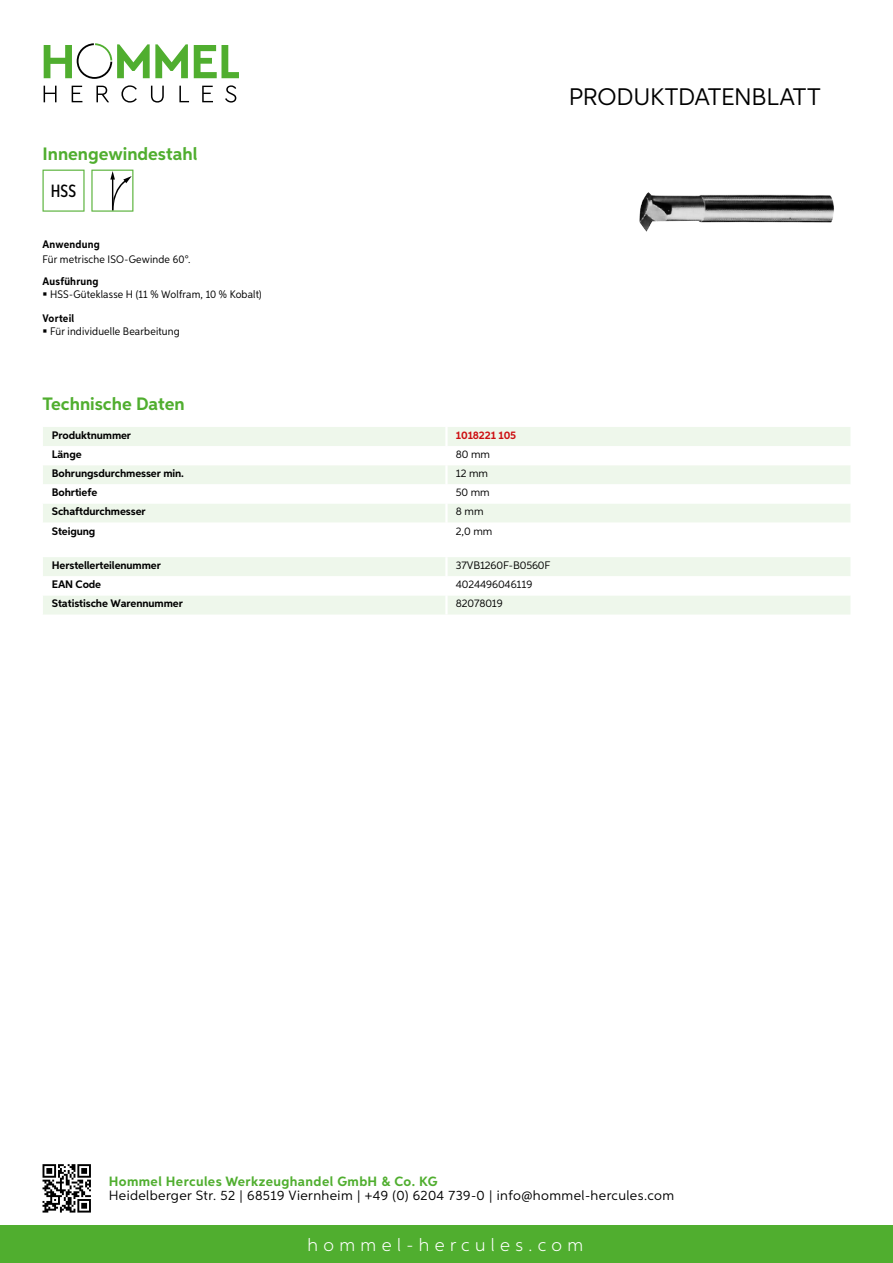
<style>
.page{position:relative;width:893px;height:1263px;background:#fff}
.page>*{position:absolute;margin:0;border:0;box-sizing:border-box;transform-origin:0 0}
.t1{font:24px "Aspira";letter-spacing:-.01em;color:#000}
.t2{font:700 18px "Aspira";color:#50ae2f}
.t3{font:300 18px "Aspira";letter-spacing:.3em;color:#fff}
.t4{font:500 17.85px "Aspira XX Nar";color:#000}
.t5{font:13.5px "Aspira";letter-spacing:.03em;color:#000}
.t6{font:700 13.5px "Aspira";letter-spacing:.03em;color:#50ae2f}
.t7{font:700 10.95px "Aspira";letter-spacing:-.01em;color:#000}
.t8{font:10.95px "Aspira Nar";letter-spacing:.015em;color:#000}
.t9{font:10.95px "Aspira";letter-spacing:-.01em;color:#000}
.t10{font:700 10.95px "Aspira Nar";letter-spacing:.02em;color:#000}
.t11{font:700 10.95px "Aspira";letter-spacing:-.01em;color:#cd1013}
</style>
<div class="page">
<div style="left:0;top:1226px;width:893px;height:37px;background:#50ae2f"></div>
<svg style="left:43px;top:1164px;width:48px;height:48px"></svg>
<svg style="left:194px;top:45px;width:45px;height:33px"></svg>
<svg style="left:44px;top:43px;width:144px;height:36px"></svg>
<svg style="left:44px;top:86px;width:13px;height:16px"></svg>
<svg style="left:72px;top:86px;width:10px;height:16px"></svg>
<svg style="left:96px;top:86px;width:13px;height:16px"></svg>
<svg style="left:121px;top:85px;width:16px;height:18px"></svg>
<svg style="left:151px;top:86px;width:13px;height:17px"></svg>
<svg style="left:179px;top:86px;width:10px;height:16px"></svg>
<svg style="left:202px;top:86px;width:11px;height:16px"></svg>
<svg style="left:225px;top:85px;width:11px;height:18px"></svg>
<div style="left:43px;top:427px;width:807px;height:19px;background:#eef7eb"></div>
<svg style="left:43px;top:465px;width:807px;height:57px;fill:#eef7eb"></svg>
<hr style="left:445px;top:427px;width:3px;height:19px;background:#fff">
<hr style="left:445px;top:465px;width:3px;height:19px;background:#fff">
<hr style="left:445px;top:484px;width:3px;height:19px;background:#fff">
<hr style="left:445px;top:503px;width:3px;height:20px;background:#fff">
<svg style="left:43px;top:557px;width:807px;height:57px"></svg>
<hr style="left:445px;top:595px;width:3px;height:19px;background:#fff">
<svg style="left:43px;top:170px;width:42px;height:42px"></svg>
<svg style="left:91px;top:170px;width:42px;height:42px"></svg>
<img style="left:639px;top:192px;width:195px;height:40px">
<h2 class="t2" style="left:43px;top:142px;width:156px">Innengewindestahl</h2>
<h3 class="t4" style="left:51px;top:180px;width:27px">HSS</h3>
<p class="t10" style="left:43px;top:237px;width:59px">Anwendung</p>
<p class="t8" style="left:43px;top:252px;width:149px">Für metrische ISO-Gewinde 60°.</p>
<p class="t10" style="left:43px;top:274px;width:58px">Ausführung</p>
<p class="t8" style="left:50px;top:287px;width:213px">HSS-Güteklasse H (11 % Wolfram, 10 % Kobalt)</p>
<p class="t10" style="left:43px;top:311px;width:33px">Vorteil</p>
<p class="t8" style="left:50px;top:324px;width:131px">Für individuelle Bearbeitung</p>
<h1 class="t1" style="left:569px;top:82px;width:253px">Produktdatenblatt</h1>
<h2 class="t2" style="left:43px;top:393px;width:144px">Technische Daten</h2>
<p class="t7" style="left:52px;top:428px;width:81px">Produktnummer</p>
<p class="t11" style="left:456px;top:428px;width:62px">1018221 105</p>
<p class="t7" style="left:52px;top:447px;width:31px">Länge</p>
<p class="t9" style="left:456px;top:448px;width:36px">80 mm</p>
<p class="t7" style="left:52px;top:467px;width:134px">Bohrungsdurchmesser min.</p>
<p class="t9" style="left:456px;top:467px;width:34px">12 mm</p>
<p class="t7" style="left:52px;top:486px;width:47px">Bohrtiefe</p>
<p class="t9" style="left:456px;top:486px;width:35px">50 mm</p>
<p class="t7" style="left:52px;top:505px;width:95px">Schaftdurchmesser</p>
<p class="t9" style="left:456px;top:505px;width:29px">8 mm</p>
<p class="t7" style="left:52px;top:524px;width:45px">Steigung</p>
<p class="t9" style="left:456px;top:524px;width:38px">2,0 mm</p>
<p class="t7" style="left:52px;top:559px;width:111px">Herstellerteilenummer</p>
<p class="t9" style="left:456px;top:559px;width:96px">37VB1260F-B0560F</p>
<p class="t7" style="left:52px;top:578px;width:51px">EAN Code</p>
<p class="t9" style="left:456px;top:578px;width:78px">4024496046119</p>
<p class="t7" style="left:52px;top:597px;width:132px">Statistische Warennummer</p>
<p class="t9" style="left:456px;top:597px;width:48px">82078019</p>
<p class="t6" style="left:109px;top:1172px;width:330px">Hommel Hercules Werkzeughandel GmbH &amp; Co. KG</p>
<p class="t5" style="left:109px;top:1187px;width:567px">Heidelberger Str. 52 | 68519 Viernheim | +49 (0) 6204 739-0 | info@hommel-hercules.com</p>
<h2 class="t3" style="left:307px;top:1234px;width:277px">hommel-hercules.com</h2>
</div>
